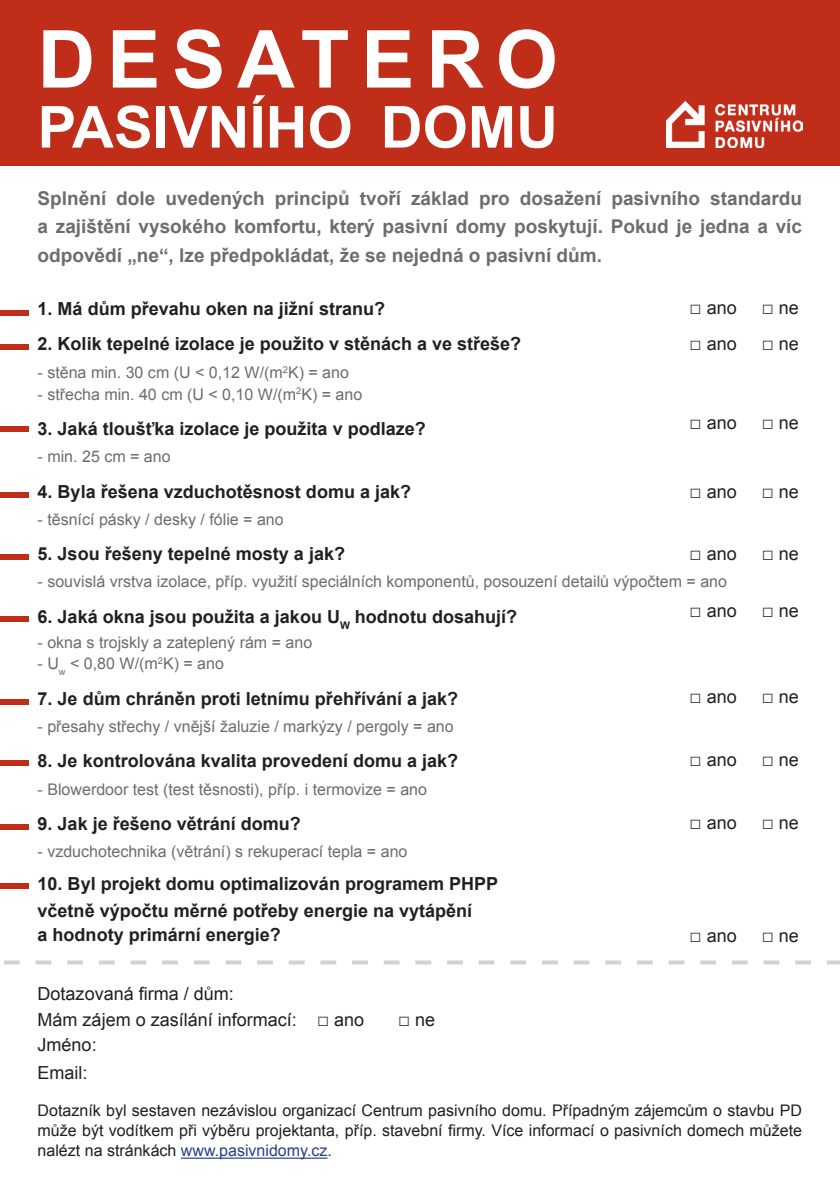
<style>
.page{position:relative;width:840px;height:1191px;background:#fff}
.page>*{position:absolute;margin:0;border:0;box-sizing:border-box;transform-origin:0 0}
.t1{font:700 80px "Arial";letter-spacing:.145em;color:#fff}
.t2{font:700 58px "Arial";color:#fff}
.t3{font:700 19px/28.4px "Arial";color:#6c6d70;text-align:justify}
.t4{font:700 18px "Arial";color:#231f20}
.t5{font:18px "Arial";color:#231f20}
.t6{font:16px "Arial";color:#6c6d70}
.t7{font:16px/20px "Arial";color:#231f20;text-align:justify}
.s1{font-size:20px}
.s2{color:#253f8e}
</style>
<div class="page">
<hr style="left:181px;top:1157px;width:146px;height:1px;background:#253f8e">
<div style="left:0;top:311px;width:29px;height:5px;background:#c02d19"></div>
<div style="left:0;top:345px;width:29px;height:5px;background:#c02d19"></div>
<div style="left:0;top:427px;width:29px;height:5px;background:#c02d19"></div>
<div style="left:0;top:492px;width:29px;height:5px;background:#c02d19"></div>
<div style="left:0;top:554px;width:29px;height:5px;background:#c02d19"></div>
<div style="left:0;top:616px;width:29px;height:6px;background:#c02d19"></div>
<div style="left:0;top:699px;width:29px;height:5px;background:#c02d19"></div>
<div style="left:0;top:760px;width:29px;height:5px;background:#c02d19"></div>
<div style="left:0;top:824px;width:29px;height:5px;background:#c02d19"></div>
<div style="left:0;top:883px;width:29px;height:5px;background:#c02d19"></div>
<div style="left:0;top:0;width:839px;height:166px;background:#c02d19"></div>
<img style="left:666px;top:102px;width:135px;height:45px">
<svg style="left:4px;top:960px;width:835px;height:4px"></svg>
<p class="t1" style="left:38px;top:6px;width:521px">DESATERO</p>
<p class="t2" style="left:38px;top:88px;width:521px">PASIVNÍHO DOMU</p>
<p class="t3" style="left:38px;top:185px;width:765px">Splnění dole uvedených principů tvoří základ pro dosažení pasivního standardu a zajištění vysokého komfortu, který pasivní domy poskytují. Pokud je jedna a víc odpovědí „ne“, lze předpokládat, že se nejedná o pasivní dům.</p>
<p class="t4" style="left:38px;top:296px;width:349px">1. Má dům převahu oken na jižní stranu?</p>
<p class="t5" style="left:678px;top:297px;width:49px"><span class="s1">□</span> ano</p>
<p class="t5" style="left:764px;top:297px;width:39px"><span class="s1">□</span> ne</p>
<p class="t4" style="left:38px;top:332px;width:485px">2. Kolik tepelné izolace je použito v stěnách a ve střeše?</p>
<p class="t5" style="left:681px;top:332px;width:49px"><span class="s1">□</span> ano</p>
<p class="t5" style="left:758px;top:332px;width:39px"><span class="s1">□</span> ne</p>
<p class="t6" style="left:38px;top:362px;width:313px">- stěna min. 30 cm (U &lt; 0,12 W/(m<sup>2</sup>K) = ano</p>
<p class="t6" style="left:38px;top:383px;width:326px">- střecha min. 40 cm (U &lt; 0,10 W/(m<sup>2</sup>K) = ano</p>
<p class="t4" style="left:38px;top:416px;width:389px">3. Jaká tloušťka izolace je použita v podlaze?</p>
<p class="t5" style="left:680px;top:417px;width:49px"><span class="s1">□</span> ano</p>
<p class="t5" style="left:758px;top:417px;width:39px"><span class="s1">□</span> ne</p>
<p class="t6" style="left:38px;top:446px;width:134px">- min. 25 cm = ano</p>
<p class="t4" style="left:38px;top:479px;width:375px">4. Byla řešena vzduchotěsnost domu a jak?</p>
<p class="t5" style="left:758px;top:479px;width:39px"><span class="s1">□</span> ne</p>
<p class="t6" style="left:38px;top:509px;width:247px">- těsnící pásky / desky / fólie = ano</p>
<p class="t4" style="left:38px;top:542px;width:309px">5. Jsou řešeny tepelné mosty a jak?</p>
<p class="t5" style="left:680px;top:542px;width:49px"><span class="s1">□</span> ano</p>
<p class="t5" style="left:758px;top:542px;width:39px"><span class="s1">□</span> ne</p>
<p class="t6" style="left:38px;top:571px;width:690px">- souvislá vrstva izolace, příp. využití speciálních komponentů, posouzení detailů výpočtem = ano</p>
<p class="t4" style="left:38px;top:604px;width:480px">6. Jaká okna jsou použita a jakou U<sub>W</sub> hodnotu dosahují?</p>
<p class="t5" style="left:672px;top:604px;width:49px"><span class="s1">□</span> ano</p>
<p class="t5" style="left:758px;top:604px;width:39px"><span class="s1">□</span> ne</p>
<p class="t6" style="left:38px;top:631px;width:276px">- okna s trojskly a zateplený rám = ano</p>
<p class="t6" style="left:38px;top:653px;width:188px">- U<sub>w</sub> &lt; 0,80 W/(m<sup>2</sup>K) = ano</p>
<p class="t4" style="left:38px;top:686px;width:422px">7. Je dům chráněn proti letnímu přehřívání a jak?</p>
<p class="t5" style="left:673px;top:686px;width:49px"><span class="s1">□</span> ano</p>
<p class="t5" style="left:758px;top:686px;width:39px"><span class="s1">□</span> ne</p>
<p class="t6" style="left:38px;top:716px;width:417px">- přesahy střechy / vnější žaluzie / markýzy / pergoly = ano</p>
<p class="t4" style="left:38px;top:749px;width:422px">8. Je kontrolována kvalita provedení domu a jak?</p>
<p class="t5" style="left:678px;top:749px;width:49px"><span class="s1">□</span> ano</p>
<p class="t5" style="left:758px;top:749px;width:39px"><span class="s1">□</span> ne</p>
<p class="t6" style="left:38px;top:778px;width:391px">- Blowerdoor test (test těsnosti), příp. i termovize = ano</p>
<p class="t4" style="left:38px;top:811px;width:265px">9. Jak je řešeno větrání domu?</p>
<p class="t5" style="left:671px;top:811px;width:49px"><span class="s1">□</span> ano</p>
<p class="t5" style="left:758px;top:811px;width:39px"><span class="s1">□</span> ne</p>
<p class="t6" style="left:38px;top:841px;width:371px">- vzduchotechnika (větrání) s rekuperací tepla = ano</p>
<p class="t4" style="left:38px;top:871px;width:462px">10. Byl projekt domu optimalizován programem PHPP</p>
<p class="t4" style="left:38px;top:899px;width:436px">včetně výpočtu měrné potřeby energie na vytápění</p>
<p class="t4" style="left:38px;top:923px;width:245px">a hodnoty primární energie?</p>
<p class="t5" style="left:676px;top:923px;width:49px"><span class="s1">□</span> ano</p>
<p class="t5" style="left:758px;top:923px;width:39px"><span class="s1">□</span> ne</p>
<p class="t5" style="left:689px;top:296px;width:111px"><span class="s1">□</span> ano <span class="s1">□</span> ne</p>
<p class="t5" style="left:689px;top:331px;width:111px"><span class="s1">□</span> ano <span class="s1">□</span> ne</p>
<p class="t5" style="left:689px;top:411px;width:111px"><span class="s1">□</span> ano <span class="s1">□</span> ne</p>
<p class="t5" style="left:689px;top:479px;width:111px"><span class="s1">□</span> ano <span class="s1">□</span> ne</p>
<p class="t5" style="left:689px;top:542px;width:111px"><span class="s1">□</span> ano <span class="s1">□</span> ne</p>
<p class="t5" style="left:689px;top:599px;width:111px"><span class="s1">□</span> ano <span class="s1">□</span> ne</p>
<p class="t5" style="left:689px;top:684px;width:111px"><span class="s1">□</span> ano <span class="s1">□</span> ne</p>
<p class="t5" style="left:689px;top:748px;width:111px"><span class="s1">□</span> ano <span class="s1">□</span> ne</p>
<p class="t5" style="left:689px;top:810px;width:111px"><span class="s1">□</span> ano <span class="s1">□</span> ne</p>
<p class="t5" style="left:689px;top:923px;width:111px"><span class="s1">□</span> ano <span class="s1">□</span> ne</p>
<p class="t5" style="left:38px;top:982px;width:198px">Dotazovaná firma / dům:</p>
<p class="t5" style="left:38px;top:1007px;width:328px">Mám zájem o zasílání informací: <span class="s1">□</span> ano</p>
<p class="t5" style="left:398px;top:1007px;width:39px"><span class="s1">□</span> ne</p>
<p class="t5" style="left:38px;top:1033px;width:61px">Jméno:</p>
<p class="t5" style="left:38px;top:1061px;width:52px">Email:</p>
<p class="t7" style="left:38px;top:1101px;width:765px">Dotazník byl sestaven nezávislou organizací Centrum pasivního domu. Případným zájemcům o stavbu PD může být vodítkem při výběru projektanta, příp. stavební firmy. Více informací o pasivních domech můžete nalézt na stránkách <span class="s2">www.pasivnidomy.cz</span>.</p>
</div>
